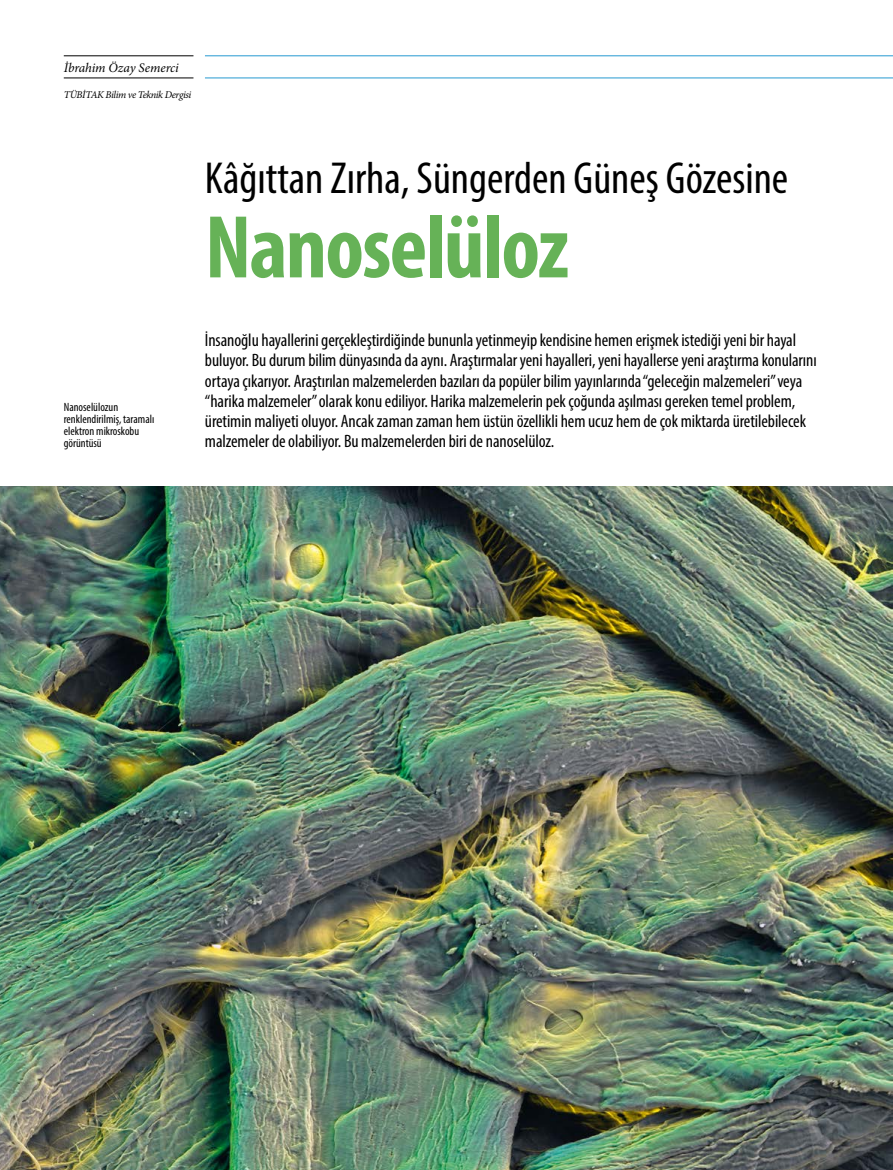
<style>
.page{position:relative;width:893px;height:1170px;background:#fff}
.page>*{position:absolute;margin:0;border:0;box-sizing:border-box;transform-origin:0 0}
.t1{font:700 condensed 90px "Myriad Pro";letter-spacing:-.02em;color:#66b257}
.t2{font:condensed 45px "Myriad Pro";color:#000}
.t3{font:condensed 18px/20.2px "Myriad Pro";letter-spacing:-.005em;color:#000}
.t4{font:italic 13.2px "Minion Pro";letter-spacing:-.01em;color:#000}
.t5{font:condensed 12px/12px "Myriad Pro";color:#000}
.t6{font:italic 10.35px "Minion Pro";letter-spacing:-.04em;color:#000}
</style>
<div class="page">
<hr style="left:205px;top:78px;width:688px;height:1px;background:#2699d1">
<hr style="left:205px;top:56px;width:688px;height:1px;background:#2699d1">
<img style="left:0;top:486px;width:893px;height:683px">
<hr style="left:64px;top:78px;width:129px;height:1px;background:#000">
<hr style="left:64px;top:56px;width:129px;height:1px;background:#000">
<p class="t4" style="left:64px;top:58px;width:117px">İbrahim Özay Semerci</p>
<p class="t6" style="left:64px;top:88px;width:129px">TÜBİTAK Bilim ve Teknik Dergisi</p>
<p class="t5" style="left:64px;top:401px;width:92px">Nanoselülozun renklendirilmiş, taramalı elektron mikroskobu görüntüsü</p>
<h2 class="t2" style="left:205px;top:151px;width:585px">Kâğıttan Zırha, Süngerden Güneş Gözesine</h2>
<h1 class="t1" style="left:205px;top:191px;width:366px">Nanoselüloz</h1>
<p class="t3" style="left:205px;top:329px;width:613px">İnsanoğlu hayallerini gerçekleştirdiğinde bununla yetinmeyip kendisine hemen erişmek istediği yeni bir hayal buluyor. Bu durum bilim dünyasında da aynı. Araştırmalar yeni hayalleri, yeni hayallerse yeni araştırma konularını ortaya çıkarıyor. Araştırılan malzemelerden bazıları da popüler bilim yayınlarında “geleceğin malzemeleri” veya “harika malzemeler” olarak konu ediliyor. Harika malzemelerin pek çoğunda aşılması gereken temel problem, üretimin maliyeti oluyor. Ancak zaman zaman hem üstün özellikli hem ucuz hem de çok miktarda üretilebilecek malzemeler de olabiliyor. Bu malzemelerden biri de nanoselüloz.</p>
</div>
